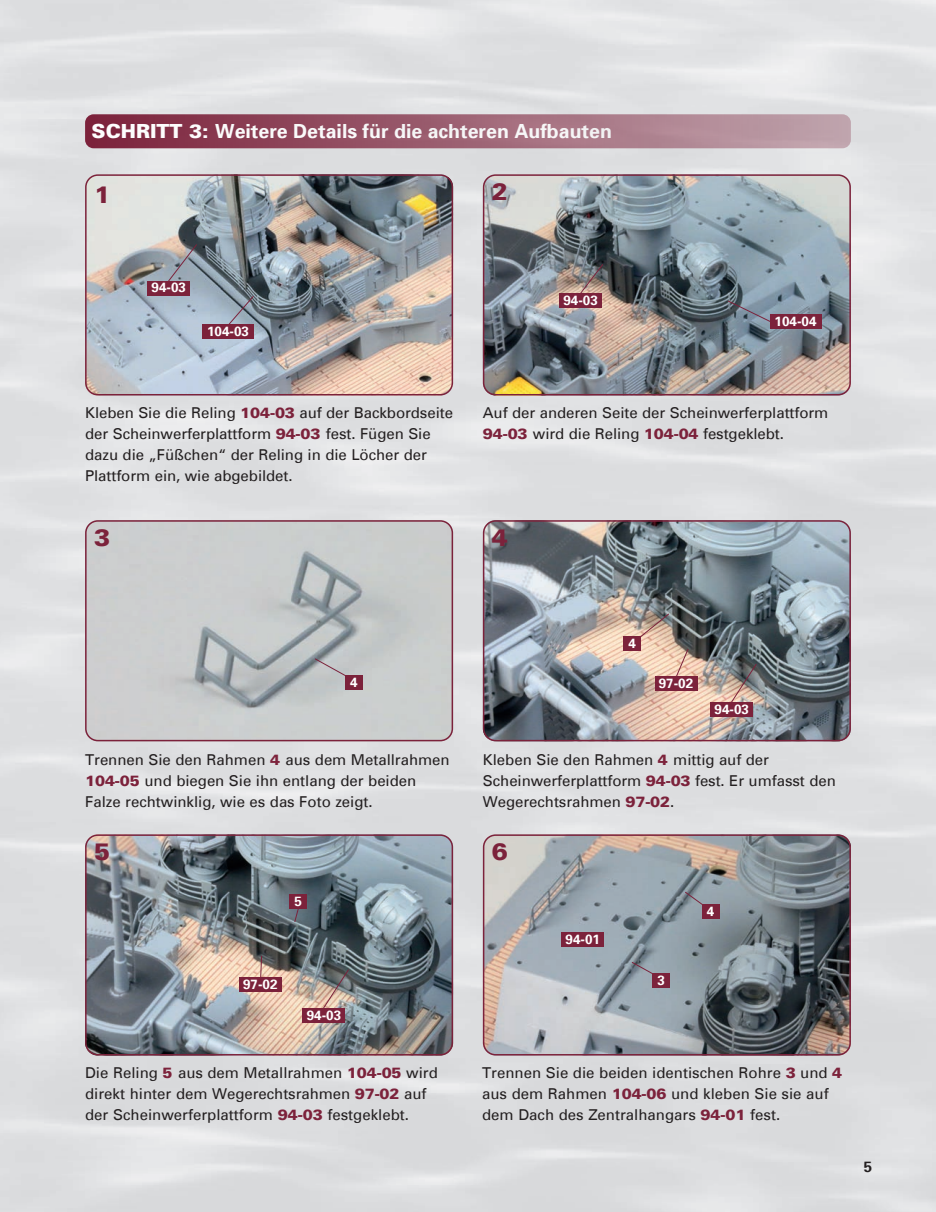
<style>
.page{position:relative;width:936px;height:1212px;background:#fff}
.page>*{position:absolute;margin:0;border:0;box-sizing:border-box;transform-origin:0 0}
.t1{font:900 24px "Univers";color:#7c223b}
.t2{font:700 19.5px "Univers";color:#fff}
.t3{font:15px/21px "Univers";letter-spacing:-.005em;color:#231f20}
.t4{font:700 15px "Univers";color:#231f20}
.t5{font:700 13.5px "Univers";color:#fff}
.s1{font-weight:900}
.s2{font-weight:900;color:#7c223b}
</style>
<div class="page">
<img style="left:0;top:0;width:935px;height:1212px">
<img style="left:483px;top:174px;width:367px;height:221px">
<div style="left:483px;top:174px;width:367px;height:221px;border:2px solid #7c223b;border-radius:12px"></div>
<img style="left:85px;top:174px;width:368px;height:221px">
<div style="left:85px;top:174px;width:368px;height:221px;border:2px solid #7c223b;border-radius:12px"></div>
<img style="left:483px;top:520px;width:367px;height:221px">
<div style="left:483px;top:520px;width:367px;height:221px;border:2px solid #7c223b;border-radius:12px"></div>
<img style="left:85px;top:520px;width:368px;height:221px">
<div style="left:85px;top:520px;width:368px;height:221px;border:2px solid #7c223b;border-radius:12px"></div>
<img style="left:483px;top:834px;width:367px;height:221px">
<div style="left:483px;top:834px;width:367px;height:221px;border:2px solid #7c223b;border-radius:12px"></div>
<img style="left:85px;top:834px;width:368px;height:221px">
<div style="left:85px;top:834px;width:368px;height:221px;border:2px solid #7c223b;border-radius:12px"></div>
<svg style="left:166px;top:243px;width:32px;height:41px"></svg>
<div style="left:148px;top:281px;width:42px;height:15px;background:#7c223b"></div>
<svg style="left:259px;top:955px;width:3px;height:22px"></svg>
<div style="left:239px;top:977px;width:42px;height:15px;background:#7c223b"></div>
<svg style="left:726px;top:663px;width:31px;height:46px"></svg>
<div style="left:710px;top:702px;width:43px;height:15px;background:#7c223b"></div>
<div style="left:654px;top:676px;width:43px;height:15px;background:#7c223b"></div>
<div style="left:561px;top:932px;width:43px;height:15px;background:#7c223b"></div>
<svg style="left:631px;top:961px;width:32px;height:19px"></svg>
<svg style="left:684px;top:891px;width:28px;height:21px"></svg>
<div style="left:85px;top:114px;width:765px;height:34px;background:linear-gradient(to right,#7c223b,#c2a7b0);border-radius:9px"></div>
<svg style="left:223px;top:295px;width:31px;height:35px"></svg>
<div style="left:202px;top:324px;width:51px;height:15px;background:#7c223b"></div>
<svg style="left:578px;top:263px;width:26px;height:33px"></svg>
<div style="left:559px;top:293px;width:43px;height:15px;background:#7c223b"></div>
<svg style="left:727px;top:300px;width:46px;height:24px"></svg>
<div style="left:770px;top:314px;width:51px;height:15px;background:#7c223b"></div>
<svg style="left:314px;top:658px;width:40px;height:23px"></svg>
<div style="left:345px;top:675px;width:17px;height:15px;background:#7c223b"></div>
<svg style="left:633px;top:613px;width:56px;height:71px;background:#bba195"></svg>
<div style="left:623px;top:636px;width:17px;height:15px;background:#7c223b"></div>
<svg style="left:294px;top:909px;width:8px;height:14px"></svg>
<div style="left:290px;top:894px;width:17px;height:15px;background:#7c223b"></div>
<svg style="left:319px;top:968px;width:30px;height:46px"></svg>
<div style="left:302px;top:1008px;width:43px;height:15px;background:#7c223b"></div>
<div style="left:652px;top:973px;width:17px;height:15px;background:#7c223b"></div>
<div style="left:702px;top:904px;width:17px;height:15px;background:#7c223b"></div>
<h2 class="t2" style="left:92px;top:123px;width:522px"><span class="s1">SCHRITT 3:</span> Weitere Details für die achteren Aufbauten</h2>
<h1 class="t1" style="left:94px;top:183px;width:18px">1</h1>
<h1 class="t1" style="left:492px;top:181px;width:18px">2</h1>
<p class="t5" style="left:152px;top:282px;width:36px">94-03</p>
<p class="t5" style="left:207px;top:326px;width:44px">104-03</p>
<p class="t3" style="left:85px;top:403px;width:369px">Kleben Sie die Reling <span class="s2">104-03</span> auf der Backbordseite der Scheinwerferplattform <span class="s2">94-03</span> fest. Fügen Sie dazu die „Füßchen“ der Reling in die Löcher der Plattform ein, wie abgebildet.</p>
<h1 class="t1" style="left:94px;top:527px;width:18px">3</h1>
<p class="t5" style="left:563px;top:294px;width:36px">94-03</p>
<p class="t5" style="left:774px;top:315px;width:44px">104-04</p>
<p class="t3" style="left:483px;top:403px;width:347px">Auf der anderen Seite der Scheinwerferplattform<br><span class="s2">94-03</span> wird die Reling <span class="s2">104-04</span> festgeklebt.</p>
<h1 class="t1" style="left:492px;top:527px;width:18px">4</h1>
<p class="t5" style="left:628px;top:637px;width:9px">4</p>
<p class="t5" style="left:350px;top:676px;width:9px">4</p>
<p class="t5" style="left:658px;top:677px;width:36px">97-02</p>
<p class="t5" style="left:714px;top:703px;width:36px">94-03</p>
<p class="t3" style="left:85px;top:750px;width:366px">Trennen Sie den Rahmen <span class="s2">4</span> aus dem Metallrahmen<br><span class="s2">104-05</span> und biegen Sie ihn entlang der beiden<br>Falze rechtwinklig, wie es das Foto zeigt.</p>
<p class="t3" style="left:483px;top:750px;width:354px">Kleben Sie den Rahmen <span class="s2">4</span> mittig auf der<br>Scheinwerferplattform <span class="s2">94-03</span> fest. Er umfasst den<br>Wegerechtsrahmen <span class="s2">97-02</span>.</p>
<h1 class="t1" style="left:94px;top:841px;width:18px">5</h1>
<h1 class="t1" style="left:492px;top:841px;width:18px">6</h1>
<p class="t5" style="left:294px;top:896px;width:9px">5</p>
<p class="t5" style="left:706px;top:905px;width:9px">4</p>
<p class="t5" style="left:565px;top:933px;width:36px">94-01</p>
<p class="t5" style="left:243px;top:978px;width:36px">97-02</p>
<p class="t5" style="left:657px;top:974px;width:9px">3</p>
<p class="t5" style="left:306px;top:1009px;width:36px">94-03</p>
<p class="t3" style="left:85px;top:1063px;width:354px">Die Reling <span class="s2">5</span> aus dem Metallrahmen <span class="s2">104-05</span> wird direkt hinter dem Wegerechtsrahmen <span class="s2">97-02</span> auf der Scheinwerferplattform <span class="s2">94-03</span> festgeklebt.</p>
<p class="t3" style="left:482px;top:1064px;width:362px">Trennen Sie die beiden identischen Rohre <span class="s2">3</span> und <span class="s2">4 </span>aus dem Rahmen <span class="s2">104-06</span> und kleben Sie sie auf dem Dach des Zentralhangars <span class="s2">94-01</span> fest.</p>
<p class="t4" style="left:863px;top:1160px;width:10px">5</p>
</div>
